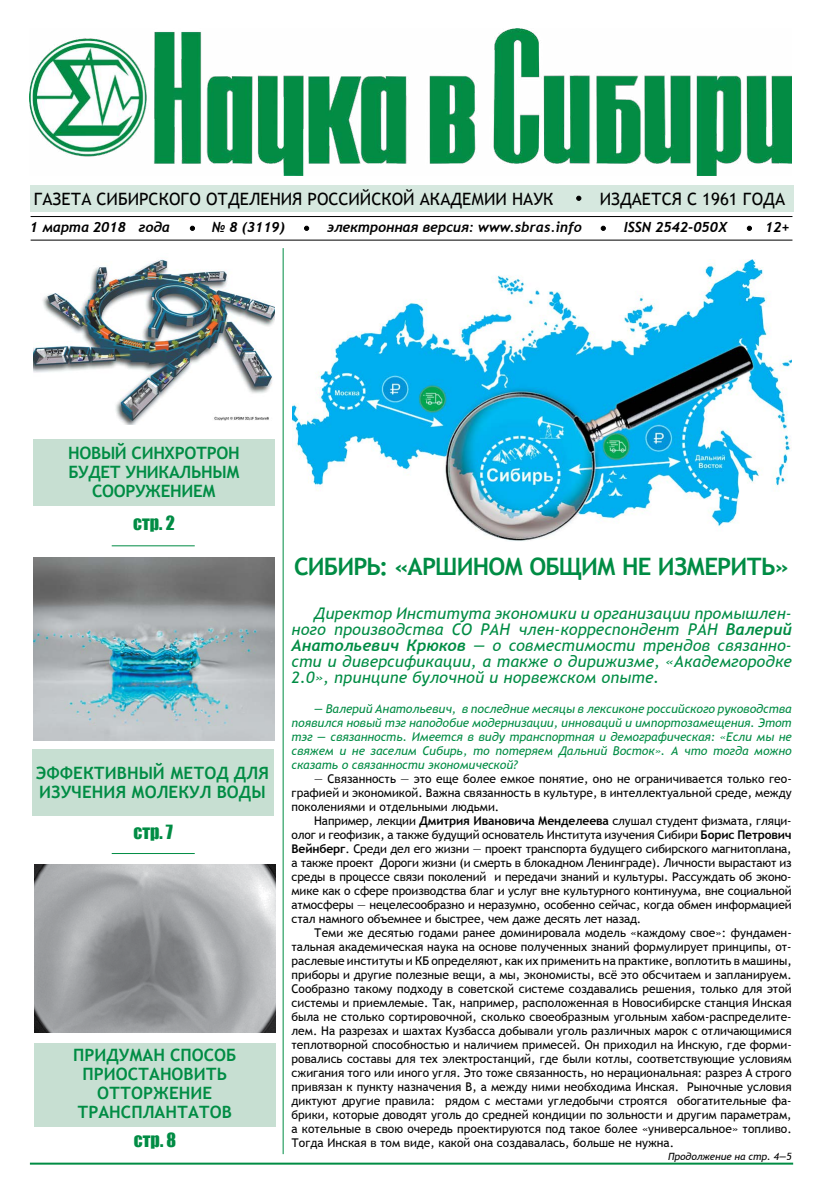
<style>
.page{position:relative;width:820px;height:1191px;background:#fff}
.page>*{position:absolute;margin:0;border:0;box-sizing:border-box;transform-origin:0 0}
.t1{font:700 24px "Trebuchet MS";letter-spacing:-.035em;color:#008c44}
.t2{font:18px "Impact";color:#008c44}
.t3{font:700 17px/19px "Trebuchet MS";color:#008c44}
.t4{font:17px "Trebuchet MS";color:#000}
.t5{font:700 17px/19px "Trebuchet MS";letter-spacing:-.02em;color:#008c44;text-align:center}
.t6{font:italic 16px/16px "Trebuchet MS";letter-spacing:.01em;color:#008c44;text-align:justify}
.t7{font:italic 700 14px "Trebuchet";color:#000}
.t8{font:12px/14px "Trebuchet MS";color:#000;text-align:justify}
.t9{font:italic 12px/14px "Trebuchet MS";color:#008c44;text-align:justify}
.t10{font:italic 10px "Trebuchet MS";color:#000}
.s1{font-family:"Trebuchet";font-weight:700}
.s2{font-weight:700}
</style>
<div class="page">
<div style="left:33px;top:439px;width:241px;height:66px;background:#c7dfd2"></div>
<div style="left:33px;top:749px;width:240px;height:67px;background:#c7dfd2"></div>
<img style="left:292px;top:259px;width:499px;height:282px">
<div style="left:30px;top:185px;width:762px;height:27px;background:#d6e8df"></div>
<hr style="left:31px;top:216px;width:761px;height:1px;background:#000">
<hr style="left:31px;top:240px;width:761px;height:1px;background:#000">
<svg style="left:576px;top:196px;width:5px;height:5px"></svg>
<svg style="left:304px;top:226px;width:5px;height:5px"></svg>
<svg style="left:190px;top:226px;width:5px;height:5px"></svg>
<svg style="left:746px;top:226px;width:5px;height:5px"></svg>
<svg style="left:600px;top:226px;width:5px;height:5px"></svg>
<hr style="left:282px;top:248px;width:1px;height:906px;background:#008c44">
<hr style="left:30px;top:1162px;width:762px;height:2px;background:#008c44">
<img style="left:30px;top:29px;width:761px;height:147px">
<hr style="left:112px;top:853px;width:83px;height:1px;background:#008c44">
<hr style="left:112px;top:545px;width:83px;height:1px;background:#008c44">
<img style="left:33px;top:259px;width:241px;height:166px">
<img style="left:33px;top:557px;width:241px;height:183px">
<img style="left:34px;top:864px;width:241px;height:168px">
<div style="left:34px;top:1043px;width:241px;height:83px;background:#c7dfd2"></div>
<h3 class="t4" style="left:34px;top:188px;width:521px">ГАЗЕТА СИБИРСКОГО ОТДЕЛЕНИЯ РОССИЙСКОЙ АКАДЕМИИ НАУК</h3>
<h3 class="t4" style="left:599px;top:188px;width:187px">ИЗДАЕТСЯ С 1961 ГОДА</h3>
<p class="t7" style="left:30px;top:218px;width:141px">1 марта 2018 года</p>
<p class="t7" style="left:212px;top:218px;width:75px">№ 8 (3119)</p>
<p class="t7" style="left:327px;top:218px;width:256px">электронная версия: www.sbras.info</p>
<p class="t7" style="left:623px;top:218px;width:105px">ISSN 2542-050X</p>
<p class="t7" style="left:764px;top:218px;width:26px">12+</p>
<h3 class="t5" style="left:68px;top:444px;width:173px">НОВЫЙ СИНХРОТРОН<br>БУДЕТ УНИКАЛЬНЫМ<br>СООРУЖЕНИЕМ</h3>
<h2 class="t2" style="left:133px;top:509px;width:43px">стр. 2</h2>
<h3 class="t3" style="left:36px;top:763px;width:235px">ЭФФЕКТИВНЫЙ МЕТОД ДЛЯ<br>ИЗУЧЕНИЯ МОЛЕКУЛ ВОДЫ</h3>
<h2 class="t2" style="left:133px;top:818px;width:41px">стр. 7</h2>
<h3 class="t3" style="left:73px;top:1045px;width:165px;text-align:center">ПРИДУМАН СПОСОБ<br>ПРИОСТАНОВИТЬ<br>ОТТОРЖЕНИЕ<br>ТРАНСПЛАНТАТОВ</h3>
<h2 class="t2" style="left:134px;top:1126px;width:44px">стр. 8</h2>
<h1 class="t1" style="left:294px;top:552px;width:496px">СИБИРЬ: «АРШИНОМ ОБЩИМ НЕ ИЗМЕРИТЬ»</h1>
<p class="t6" style="left:291px;top:605px;width:501px;text-indent:23px">Директор Института экономики и организации промышлен&shy;ного производства СО РАН член-корреспондент РАН <span class="s1">Валерий Анатольевич Крюков</span> — о совместимости трендов связанно&shy;сти и диверсификации, а также о дирижизме, «Академгородке 2.0», принципе булочной и норвежском опыте.</p>
<p class="t9" style="left:291px;top:701px;width:501px;text-indent:23px">— Валерий Анатольевич, в последние месяцы в лексиконе российского руководства появился новый тэг наподобие модернизации, инноваций и импортозамещения. Этот тэг — связанность. Имеется в виду транспортная и демографическая: «Если мы не свяжем и не заселим Сибирь, то потеряем Дальний Восток». А что тогда можно сказать о связанности экономической?</p>
<p class="t8" style="left:291px;top:771px;width:501px;text-indent:23px">— Связанность — это еще более емкое понятие, оно не ограничивается только гео&shy;графией и экономикой. Важна связанность в культуре, в интеллектуальной среде, между поколениями и отдельными людьми.</p>
<p class="t8" style="left:291px;top:813px;width:501px;text-indent:23px">Например, лекции <span class="s2">Дмитрия Ивановича Менделеева</span> слушал студент физмата, гляци&shy;олог и геофизик, а также будущий основатель Института изучения Сибири <span class="s2">Борис Петрович Вейнберг</span>. Среди дел его жизни — проект транспорта будущего сибирского магнитоплана, а также проект Дороги жизни (и смерть в блокадном Ленинграде). Личности вырастают из среды в процессе связи поколений и передачи знаний и культуры. Рассуждать об эконо&shy;мике как о сфере производства благ и услуг вне культурного континуума, вне социальной атмосферы — нецелесообразно и неразумно, особенно сейчас, когда обмен информацией стал намного объемнее и быстрее, чем даже десять лет назад.</p>
<p class="t8" style="left:291px;top:925px;width:501px;text-indent:23px">Теми же десятью годами ранее доминировала модель «каждому свое»: фундамен&shy;тальная академическая наука на основе полученных знаний формулирует принципы, от&shy;раслевые институты и КБ определяют, как их применить на практике, воплотить в машины, приборы и другие полезные вещи, а мы, экономисты, всё это обсчитаем и запланируем.<br>Сообразно такому подходу в советской системе создавались решения, только для этой системы и приемлемые. Так, например, расположенная в Новосибирске станция Инская была не столько сортировочной, сколько своеобразным угольным хабом-распределите&shy;лем. На разрезах и шахтах Кузбасса добывали уголь различных марок с отличающимися теплотворной способностью и наличием примесей. Он приходил на Инскую, где форми&shy;ровались составы для тех электростанций, где были котлы, соответствующие условиям сжигания того или иного угля. Это тоже связанность, но нерациональная: разрез А строго привязан к пункту назначения В, а между ними необходима Инская. Рыночные условия диктуют другие правила: рядом с местами угледобычи строятся обогатительные фа&shy;брики, которые доводят уголь до средней кондиции по зольности и другим параметрам, а котельные в свою очередь проектируются под такое более «универсальное» топливо.<br>Тогда Инская в том виде, какой она создавалась, больше не нужна.</p>
<p class="t10" style="left:667px;top:1150px;width:125px">Продолжение на стр. 4—5</p>
</div>
